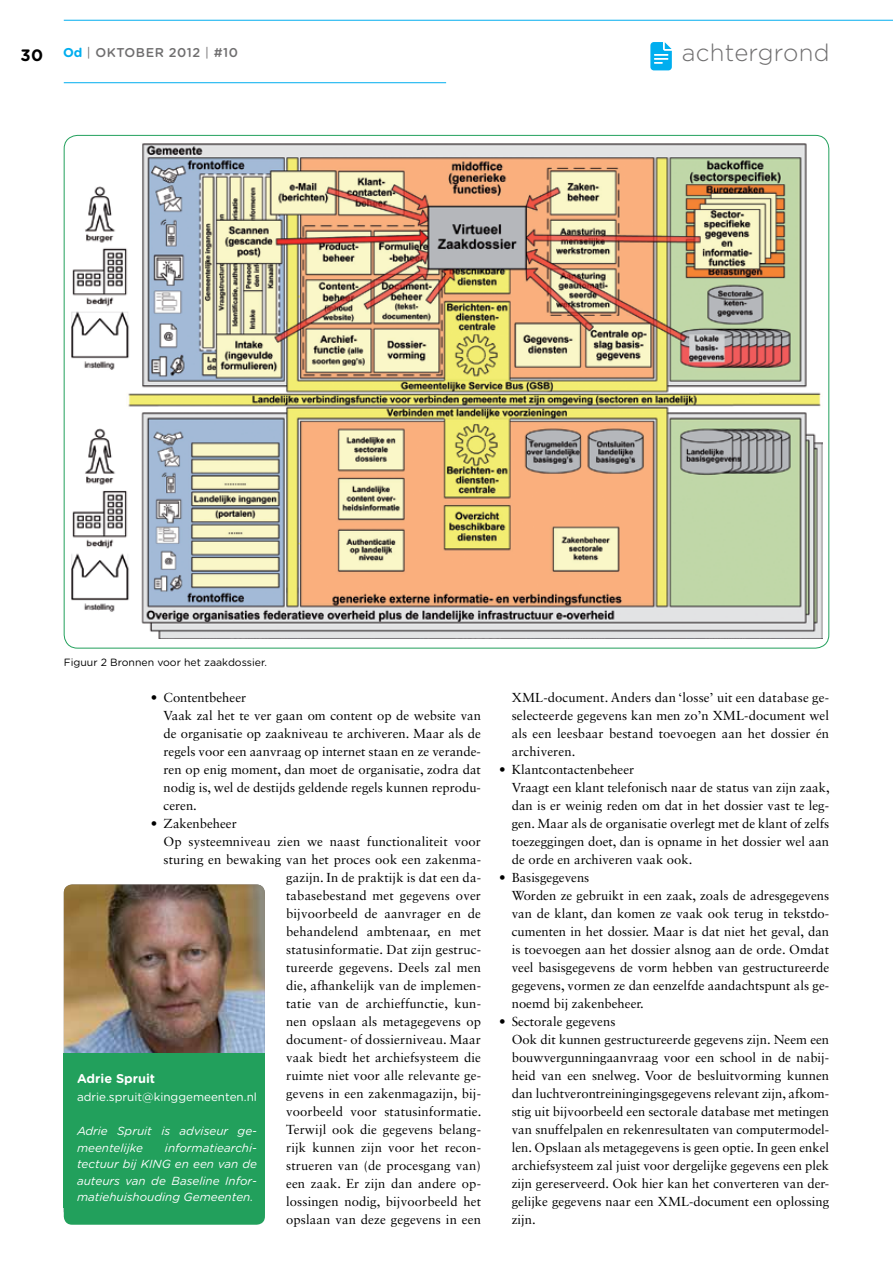
<style>
.page{position:relative;width:893px;height:1263px;background:#fff}
.page>*{position:absolute;margin:0;border:0;box-sizing:border-box;transform-origin:0 0}
.t1{font:300 24px "Gotham Rounded";letter-spacing:.01em;color:#6f6e6f}
.t2{font:13.05px/18px "Sabon LT Std";color:#000}
.t3{font:500 12.75px "Gotham Rounded";letter-spacing:.04em;color:#6f6e6f}
.t4{font:700 12.75px "Gotham Rounded";color:#fff}
.t5{font:italic 11.7px/16.5px "Gotham Rounded";color:#fff}
.t6{font:11.7px "Gotham Rounded";color:#fff}
.t7{font:10.5px "Gotham Rounded";color:#000}
.s1{font-weight:700;font-size:16.5px;color:#000}
.s2{font-weight:700;color:#00aeef}
.s3{font-weight:400}
</style>
<div class="page">
<hr style="left:64px;top:82px;width:382px;height:1px;background:#00aeef">
<hr style="left:64px;top:20px;width:829px;height:1px;background:#00aeef">
<img style="left:64px;top:884px;width:201px;height:169px">
<div style="left:64px;top:1053px;width:201px;height:155px;background:#22a05c"></div>
<div style="left:64px;top:1077px;width:201px;height:148px;background:#22a05c;border-radius:8px"></div>
<img style="left:71px;top:143px;width:752px;height:496px">
<svg style="left:650px;top:42px;width:22px;height:29px"></svg>
<p class="t3" style="left:21px;top:44px;width:219px"><span class="s1">30</span> <span class="s2">Od</span> <span class="s3">|</span> OKTOBER 2012 <span class="s3">|</span> #10</p>
<h1 class="t1" style="left:682px;top:37px;width:149px">achtergrond</h1>
<p class="t7" style="left:64px;top:655px;width:205px">Figuur 2 Bronnen voor het zaakdossier.</p>
<p class="t2" style="left:164px;top:688px;width:319px;text-indent:-13px">• Contentbeheer<br>Vaak zal het te ver gaan om content op de website van de organisatie op zaakniveau te archiveren. Maar als de regels voor een aanvraag op internet staan en ze verande&shy;ren op enig moment, dan moet de organisatie, zodra dat nodig is, wel de destijds geldende regels kunnen reprodu&shy;ceren.</p>
<p class="t2" style="left:151px;top:814px;width:87px">• Zakenbeheer</p>
<p class="t2" style="left:164px;top:832px;width:319px">Op systeemniveau zien we naast functionaliteit voor</p>
<p class="t2" style="left:164px;top:850px;width:319px">sturing en bewaking van het proces ook een zakenma-</p>
<p class="t2" style="left:286px;top:868px;width:196px">gazijn. In de praktijk is dat een da-</p>
<p class="t2" style="left:286px;top:886px;width:196px">tabasebestand met gegevens over</p>
<p class="t2" style="left:286px;top:904px;width:196px">bijvoorbeeld de aanvrager en de</p>
<p class="t2" style="left:286px;top:922px;width:196px">behandelend ambtenaar, en met</p>
<p class="t2" style="left:286px;top:940px;width:196px">statusinformatie. Dat zijn gestruc-</p>
<p class="t2" style="left:286px;top:958px;width:196px">tureerde gegevens. Deels zal men</p>
<p class="t2" style="left:286px;top:976px;width:196px">die, afhankelijk van de implemen-</p>
<p class="t2" style="left:286px;top:994px;width:196px">tatie van de archieffunctie, kun-</p>
<p class="t2" style="left:286px;top:1012px;width:196px">nen opslaan als metagegevens op</p>
<p class="t2" style="left:286px;top:1030px;width:196px">document- of dossierniveau. Maar</p>
<p class="t2" style="left:286px;top:1048px;width:196px">vaak biedt het archiefsysteem die</p>
<p class="t2" style="left:286px;top:1066px;width:196px">ruimte niet voor alle relevante ge-</p>
<p class="t2" style="left:286px;top:1084px;width:196px">gevens in een zakenmagazijn, bij-</p>
<p class="t2" style="left:286px;top:1102px;width:197px">voorbeeld voor statusinformatie.</p>
<p class="t2" style="left:286px;top:1120px;width:196px">Terwijl ook die gegevens belang-</p>
<p class="t2" style="left:286px;top:1138px;width:196px">rijk kunnen zijn voor het recon-</p>
<p class="t2" style="left:286px;top:1156px;width:196px">strueren van (de procesgang van)</p>
<p class="t2" style="left:286px;top:1174px;width:196px">een zaak. Er zijn dan andere op-</p>
<p class="t2" style="left:286px;top:1192px;width:196px">lossingen nodig, bijvoorbeeld het</p>
<p class="t2" style="left:286px;top:1210px;width:196px">opslaan van deze gegevens in een</p>
<p class="t4" style="left:77px;top:1069px;width:80px">Adrie Spruit</p>
<p class="t6" style="left:77px;top:1089px;width:181px">adrie.spruit@kinggemeenten.nl</p>
<p class="t5" style="left:77px;top:1122px;width:182px">Adrie Spruit is adviseur ge&shy;meentelijke</p>
<p class="t5" style="left:77px;top:1139px;width:182px;text-align:justify;text-indent:88px">informatiearchi&shy;tectuur bij KING en een van de auteurs van de Baseline Infor&shy;matiehuishouding Gemeenten.</p>
<p class="t2" style="left:512px;top:688px;width:319px;text-align:justify">XML-document. Anders dan ‘losse’ uit een database ge&shy;selecteerde gegevens kan men zo’n XML-document wel als een leesbaar bestand toevoegen aan het dossier én archiveren.</p>
<p class="t2" style="left:512px;top:760px;width:319px;text-indent:-13px">• Klantcontactenbeheer<br>Vraagt een klant telefonisch naar de status van zijn zaak, dan is er weinig reden om dat in het dossier vast te leg&shy;gen. Maar als de organisatie overlegt met de klant of zelfs toezeggingen doet, dan is opname in het dossier wel aan de orde en archiveren vaak ook.</p>
<p class="t2" style="left:512px;top:868px;width:319px;text-indent:-13px">• Basisgegevens<br>Worden ze gebruikt in een zaak, zoals de adresgegevens van de klant, dan komen ze vaak ook terug in tekstdo&shy;cumenten in het dossier. Maar is dat niet het geval, dan is toevoegen aan het dossier alsnog aan de orde. Omdat veel basisgegevens de vorm hebben van gestructureerde gegevens, vormen ze dan eenzelfde aandachtspunt als ge&shy;noemd bij zakenbeheer.</p>
<p class="t2" style="left:512px;top:1012px;width:319px;text-indent:-13px">• Sectorale gegevens<br>Ook dit kunnen gestructureerde gegevens zijn. Neem een bouwvergunningaanvraag voor een school in de nabij&shy;heid van een snelweg. Voor de besluitvorming kunnen dan luchtverontreiningingsgegevens relevant zijn, afkom&shy;stig uit bijvoorbeeld een sectorale database met metingen van snuffelpalen en rekenresultaten van computermodel&shy;len. Opslaan als metagegevens is geen optie. In geen enkel archiefsysteem zal juist voor dergelijke gegevens een plek zijn gereserveerd. Ook hier kan het converteren van der&shy;gelijke gegevens naar een XML-document een oplossing zijn.</p>
</div>
